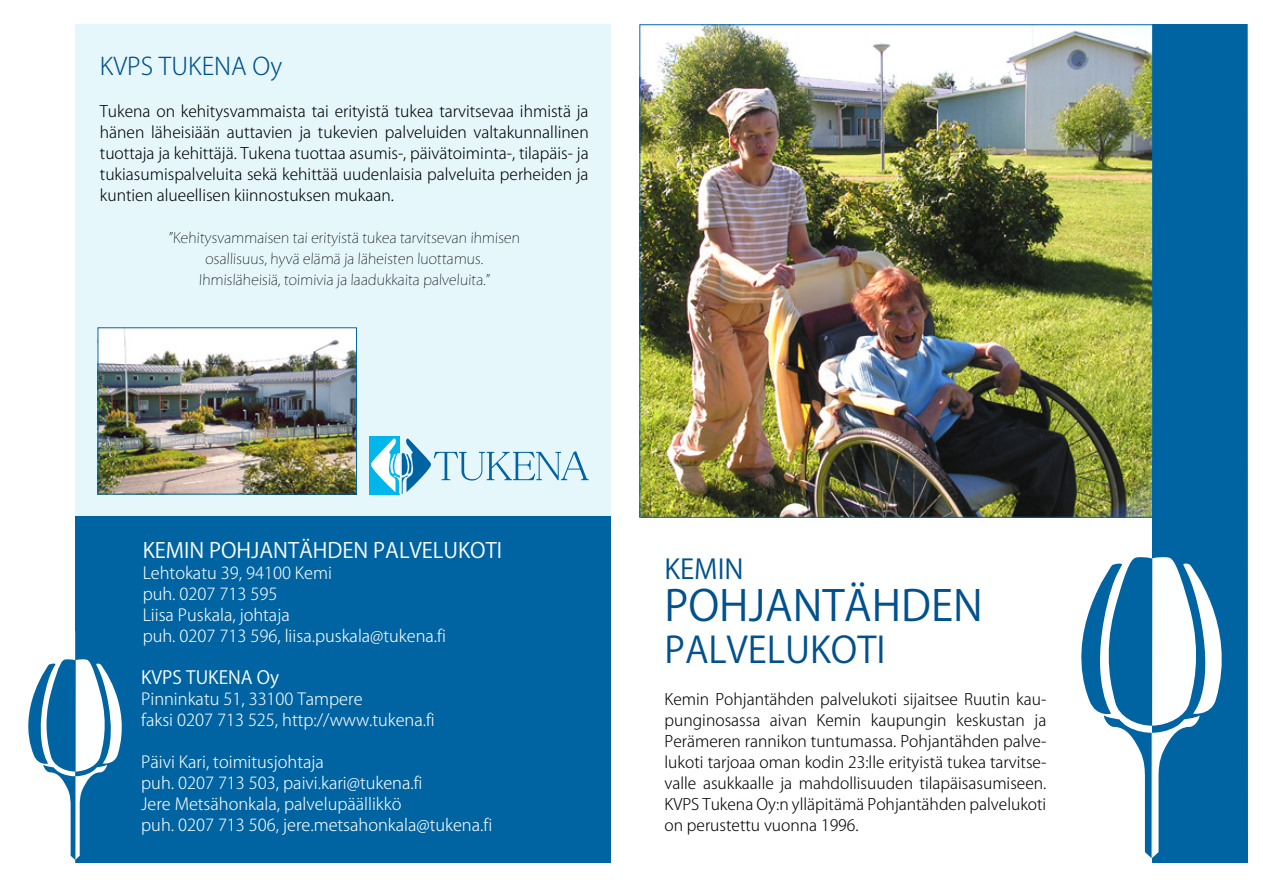
<style>
.page{position:relative;width:1263px;height:893px;background:#fff}
.page>*{position:absolute;margin:0;border:0;box-sizing:border-box;transform-origin:0 0}
.t1{font:42px "Koz Go Pro";color:#00518d}
.t2{font:36px "Koz Go Pro";color:#00518d}
.t3{font:27px "Koz Go Pro";color:#00518d}
.t4{font:300 24px "Koz Go Pro";color:#00518d}
.t5{font:21px "Koz Go Pro";color:#feffff}
.t6{font:18px "Koz Go Pro";color:#feffff}
.t7{font:300 16.5px/21px "Koz Go Pro";color:#feffff}
.t8{font:300 15.75px/21px "Koz Go Pro";color:#000203;text-align:justify}
.t9{font:200 14.25px/21px "Koz Go Pro";color:#000203;text-align:center}
</style>
<div class="page">
<div style="left:75px;top:24px;width:535px;height:496px;background:#e6f7fc"></div>
<div style="left:75px;top:516px;width:535px;height:347px;background:#0064a2"></div>
<img style="left:642px;top:27px;width:510px;height:488px">
<img style="left:100px;top:330px;width:255px;height:162px">
<div style="left:1152px;top:24px;width:96px;height:839px;background:#0064a2"></div>
<svg style="left:28px;top:631px;width:94px;height:232px"></svg>
<svg style="left:1062px;top:459px;width:160px;height:399px"></svg>
<div style="left:369px;top:437px;width:31px;height:58px;background:#00b6ea"></div>
<svg style="left:371px;top:438px;width:218px;height:56px"></svg>
<h3 class="t4" style="left:100px;top:51px;width:184px">KVPS TUKENA Oy</h3>
<p class="t8" style="left:100px;top:101px;width:490px">Tukena on kehitysvammaista tai erityistä tukea tarvitsevaa ihmistä ja hänen läheisiään auttavien ja tukevien palveluiden valtakunnallinen tuottaja ja kehittäjä. Tukena tuottaa asumis-, päivätoiminta-, tilapäis- ja tukiasumispalveluita sekä kehittää uudenlaisia palveluita perheiden ja kuntien alueellisen kiinnostuksen mukaan.</p>
<p class="t9" style="left:169px;top:227px;width:354px">”Kehitysvammaisen tai erityistä tukea tarvitsevan ihmisen osallisuus, hyvä elämä ja läheisten luottamus.<br>Ihmisläheisiä, toimivia ja laadukkaita palveluita.”</p>
<h3 class="t5" style="left:143px;top:537px;width:361px">KEMIN POHJANTÄHDEN PALVELUKOTI</h3>
<p class="t7" style="left:143px;top:563px;width:305px">Lehtokatu 39, 94100 Kemi<br>puh. 0207 713 595<br>Liisa Puskala, johtaja<br>puh. 0207 713 596, liisa.puskala@tukena.fi</p>
<p class="t6" style="left:141px;top:666px;width:139px">KVPS TUKENA Oy</p>
<p class="t7" style="left:141px;top:689px;width:295px">Pinninkatu 51, 33100 Tampere<br>faksi 0207 713 525, http://www.tukena.fi</p>
<p class="t7" style="left:141px;top:752px;width:353px">Päivi Kari, toimitusjohtaja<br>puh. 0207 713 503, paivi.kari@tukena.fi<br>Jere Metsähonkala, palvelupäällikkö<br>puh. 0207 713 506, jere.metsahonkala@tukena.fi</p>
<h3 class="t3" style="left:664px;top:552px;width:81px">KEMIN</h3>
<h1 class="t1" style="left:664px;top:578px;width:320px">POHJANTÄHDEN</h1>
<h2 class="t2" style="left:664px;top:626px;width:223px">PALVELUKOTI</h2>
<p class="t8" style="left:664px;top:689px;width:383px">Kemin Pohjantähden palvelukoti sijaitsee Ruutin kau&shy;punginosassa aivan Kemin kaupungin keskustan ja Perämeren rannikon tuntumassa. Pohjantähden palve&shy;lukoti tarjoaa oman kodin 23:lle erityistä tukea tarvitse&shy;valle asukkaalle ja mahdollisuuden tilapäisasumiseen.<br>KVPS Tukena Oy:n ylläpitämä Pohjantähden palvelukoti on perustettu vuonna 1996.</p>
</div>
